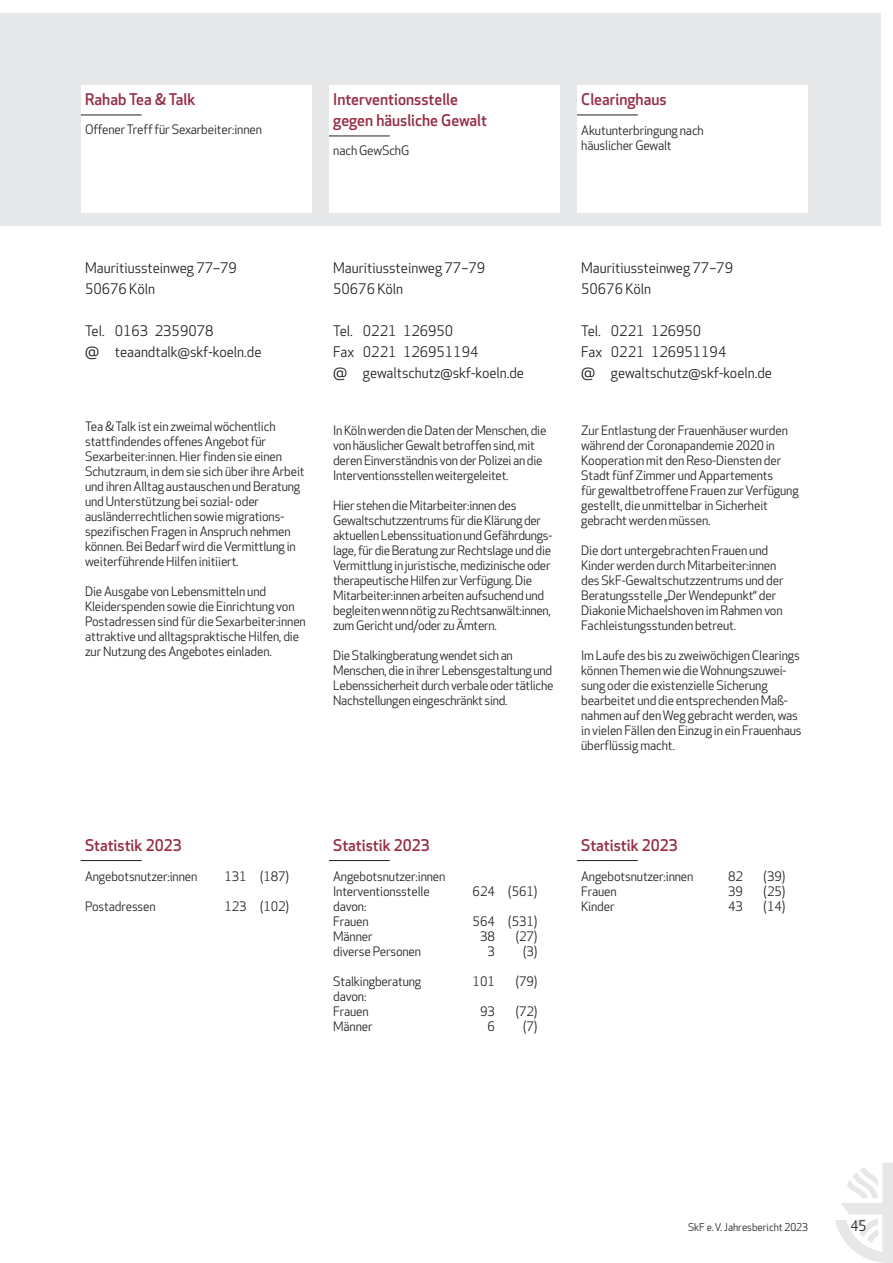
<style>
.page{position:relative;width:893px;height:1263px;background:#fff}
.page>*{position:absolute;margin:0;border:0;box-sizing:border-box;transform-origin:0 0}
.daten_head_rot{font:500 15.75px/21px "Apex New";color:#952e45}
.subhead_rot{font:500 15.75px "Apex New";color:#952e45}
.daten_kopf{font:14.25px "Apex New";color:#231f20}
.daten_fließ{font:12.75px/15px "Apex New";letter-spacing:-.01em;color:#231f20}
.daten_statistik{font:12.75px "Apex New";letter-spacing:-.01em;color:#231f20}
.t1{font:10.5px "Apex New";color:#231f20}
.s1{font-size:16.5px}
</style>
<div class="page">
<svg style="left:835px;top:1163px;width:58px;height:100px"></svg>
<div style="left:0;top:13px;width:880px;height:212px;background:#e6e7e9"></div>
<hr style="left:577px;top:860px;width:61px;height:1px;background:#231f20">
<div style="left:577px;top:85px;width:231px;height:128px;background:#fff"></div>
<hr style="left:577px;top:115px;width:61px;height:1px;background:#231f20">
<hr style="left:329px;top:860px;width:61px;height:1px;background:#231f20">
<div style="left:329px;top:85px;width:231px;height:128px;background:#fff"></div>
<hr style="left:329px;top:136px;width:61px;height:1px;background:#231f20">
<hr style="left:81px;top:860px;width:61px;height:1px;background:#231f20">
<div style="left:81px;top:85px;width:231px;height:128px;background:#fff"></div>
<hr style="left:81px;top:115px;width:61px;height:1px;background:#231f20">
<p class="subhead_rot" style="left:85px;top:89px;width:112px">Rahab Tea &amp; Talk</p>
<p class="daten_fließ" style="left:85px;top:121px;width:178px">Offener Treff für Sexarbeiter:innen</p>
<p class="daten_head_rot" style="left:333px;top:88px;width:155px">Interventionsstelle gegen häusliche Gewalt</p>
<p class="daten_fließ" style="left:333px;top:142px;width:78px">nach GewSchG</p>
<p class="daten_head_rot" style="left:581px;top:88px;width:87px">Clearinghaus</p>
<p class="daten_fließ" style="left:581px;top:123px;width:124px">Akutunterbringung nach</p>
<p class="daten_fließ" style="left:581px;top:138px;width:92px">häuslicher Gewalt</p>
<p class="daten_kopf" style="left:85px;top:259px;width:153px">Mauritiussteinweg 77–79</p>
<p class="daten_kopf" style="left:85px;top:280px;width:72px">50676 Köln</p>
<p class="daten_kopf" style="left:85px;top:322px;width:130px">Tel. 0163 2359078</p>
<p class="daten_kopf" style="left:85px;top:343px;width:178px"><span class="s1">@</span> teaandtalk@skf-koeln.de</p>
<p class="daten_fließ" style="left:85px;top:419px;width:221px">Tea &amp; Talk ist ein zweimal wöchentlich stattfindendes offenes Angebot für Sexarbeiter:innen. Hier finden sie einen Schutzraum, in dem sie sich über ihre Arbeit und ihren Alltag austauschen und Beratung und Unterstützung bei sozial- oder ausländerrechtlichen sowie migrations&shy;spezifischen Fragen in Anspruch nehmen können. Bei Bedarf wird die Vermittlung in weiterführende Hilfen initiiert.</p>
<p class="daten_fließ" style="left:85px;top:584px;width:222px">Die Ausgabe von Lebensmitteln und Kleiderspenden sowie die Einrichtung von Postadressen sind für die Sexarbeiter:innen attraktive und alltagspraktische Hilfen, die zur Nutzung des Angebotes einladen.</p>
<p class="daten_kopf" style="left:333px;top:259px;width:153px">Mauritiussteinweg 77–79</p>
<p class="daten_kopf" style="left:333px;top:280px;width:72px">50676 Köln</p>
<p class="daten_kopf" style="left:333px;top:322px;width:122px">Tel. 0221 126950</p>
<p class="daten_kopf" style="left:333px;top:343px;width:147px">Fax 0221 126951194</p>
<p class="daten_kopf" style="left:333px;top:364px;width:192px"><span class="s1">@</span> gewaltschutz@skf-koeln.de</p>
<p class="daten_fließ" style="left:333px;top:423px;width:215px">In Köln werden die Daten der Menschen, die von häuslicher Gewalt betroffen sind, mit deren Einverständnis von der Polizei an die Interventionsstellen weitergeleitet.</p>
<p class="daten_fließ" style="left:333px;top:498px;width:221px">Hier stehen die Mitarbeiter:innen des Gewaltschutzzentrums für die Klärung der aktuellen Lebenssituation und Gefährdungs&shy;lage, für die Beratung zur Rechtslage und die Vermittlung in juristische, medizinische oder therapeutische Hilfen zur Verfügung. Die Mitarbeiter:innen arbeiten aufsuchend und begleiten wenn nötig zu Rechtsanwält:innen, zum Gericht und/oder zu Ämtern.</p>
<p class="daten_fließ" style="left:333px;top:648px;width:222px">Die Stalkingberatung wendet sich an Menschen, die in ihrer Lebensgestaltung und Lebenssicherheit durch verbale oder tätliche Nachstellungen eingeschränkt sind.</p>
<p class="daten_kopf" style="left:581px;top:259px;width:153px">Mauritiussteinweg 77–79</p>
<p class="daten_kopf" style="left:581px;top:280px;width:72px">50676 Köln</p>
<p class="daten_kopf" style="left:581px;top:322px;width:122px">Tel. 0221 126950</p>
<p class="daten_kopf" style="left:581px;top:343px;width:147px">Fax 0221 126951194</p>
<p class="daten_kopf" style="left:581px;top:364px;width:192px"><span class="s1">@</span> gewaltschutz@skf-koeln.de</p>
<p class="daten_fließ" style="left:581px;top:423px;width:219px">Zur Entlastung der Frauenhäuser wurden während der Coronapandemie 2020 in Kooperation mit den Reso-Diensten der Stadt fünf Zimmer und Appartements<br>für gewaltbetroffene Frauen zur Verfügung gestellt, die unmittelbar in Sicherheit gebracht werden müssen.</p>
<p class="daten_fließ" style="left:581px;top:543px;width:204px">Die dort untergebrachten Frauen und Kinder werden durch Mitarbeiter:innen des SkF-Gewaltschutzzentrums und der Beratungsstelle „Der Wendepunkt“ der Diakonie Michaelshoven im Rahmen von Fachleistungsstunden betreut.</p>
<p class="daten_fließ" style="left:581px;top:648px;width:222px">Im Laufe des bis zu zweiwöchigen Clearings können Themen wie die Wohnungszuwei&shy;sung oder die existenzielle Sicherung bearbeitet und die entsprechenden Maß&shy;nahmen auf den Weg gebracht werden, was in vielen Fällen den Einzug in ein Frauenhaus überflüssig macht.</p>
<p class="daten_head_rot" style="left:85px;top:834px;width:98px">Statistik 2023</p>
<p class="daten_statistik" style="left:85px;top:868px;width:114px">Angebotsnutzer:innen</p>
<p class="daten_statistik" style="left:224px;top:868px;width:66px">131 (187)</p>
<p class="daten_statistik" style="left:85px;top:898px;width:72px">Postadressen</p>
<p class="daten_statistik" style="left:224px;top:898px;width:66px">123 (102)</p>
<p class="daten_head_rot" style="left:333px;top:834px;width:98px">Statistik 2023</p>
<p class="daten_statistik" style="left:333px;top:868px;width:114px">Angebotsnutzer:innen</p>
<p class="daten_statistik" style="left:333px;top:883px;width:98px">Interventionsstelle</p>
<p class="daten_statistik" style="left:473px;top:883px;width:66px">624 (561)</p>
<p class="daten_statistik" style="left:333px;top:898px;width:35px">davon:</p>
<p class="daten_statistik" style="left:333px;top:913px;width:37px">Frauen</p>
<p class="daten_statistik" style="left:473px;top:913px;width:66px">564 (531)</p>
<p class="daten_statistik" style="left:333px;top:928px;width:41px">Männer</p>
<p class="daten_statistik" style="left:480px;top:928px;width:16px">38</p>
<p class="daten_statistik" style="left:516px;top:928px;width:23px">(27)</p>
<p class="daten_statistik" style="left:333px;top:943px;width:89px">diverse Personen</p>
<p class="daten_statistik" style="left:487px;top:943px;width:9px">3</p>
<p class="daten_statistik" style="left:523px;top:943px;width:16px">(3)</p>
<p class="daten_statistik" style="left:333px;top:973px;width:90px">Stalkingberatung</p>
<p class="daten_statistik" style="left:473px;top:973px;width:24px">101</p>
<p class="daten_statistik" style="left:516px;top:973px;width:23px">(79)</p>
<p class="daten_statistik" style="left:333px;top:988px;width:35px">davon:</p>
<p class="daten_statistik" style="left:333px;top:1003px;width:37px">Frauen</p>
<p class="daten_statistik" style="left:480px;top:1003px;width:16px">93</p>
<p class="daten_statistik" style="left:516px;top:1003px;width:23px">(72)</p>
<p class="daten_statistik" style="left:333px;top:1018px;width:41px">Männer</p>
<p class="daten_statistik" style="left:487px;top:1018px;width:9px">6</p>
<p class="daten_statistik" style="left:523px;top:1018px;width:16px">(7)</p>
<p class="daten_head_rot" style="left:581px;top:834px;width:98px">Statistik 2023</p>
<p class="daten_statistik" style="left:581px;top:868px;width:114px">Angebotsnutzer:innen</p>
<p class="daten_statistik" style="left:728px;top:868px;width:16px">82</p>
<p class="daten_statistik" style="left:764px;top:868px;width:23px">(39)</p>
<p class="daten_statistik" style="left:581px;top:883px;width:37px">Frauen</p>
<p class="daten_statistik" style="left:728px;top:883px;width:16px">39</p>
<p class="daten_statistik" style="left:764px;top:883px;width:23px">(25)</p>
<p class="daten_statistik" style="left:581px;top:898px;width:35px">Kinder</p>
<p class="daten_statistik" style="left:728px;top:898px;width:16px">43</p>
<p class="daten_statistik" style="left:764px;top:898px;width:23px">(14)</p>
<p class="t1" style="left:688px;top:1220px;width:121px">SkF e. V. Jahresbericht 2023</p>
<p class="daten_kopf" style="left:850px;top:1217px;width:17px">45</p>
</div>
